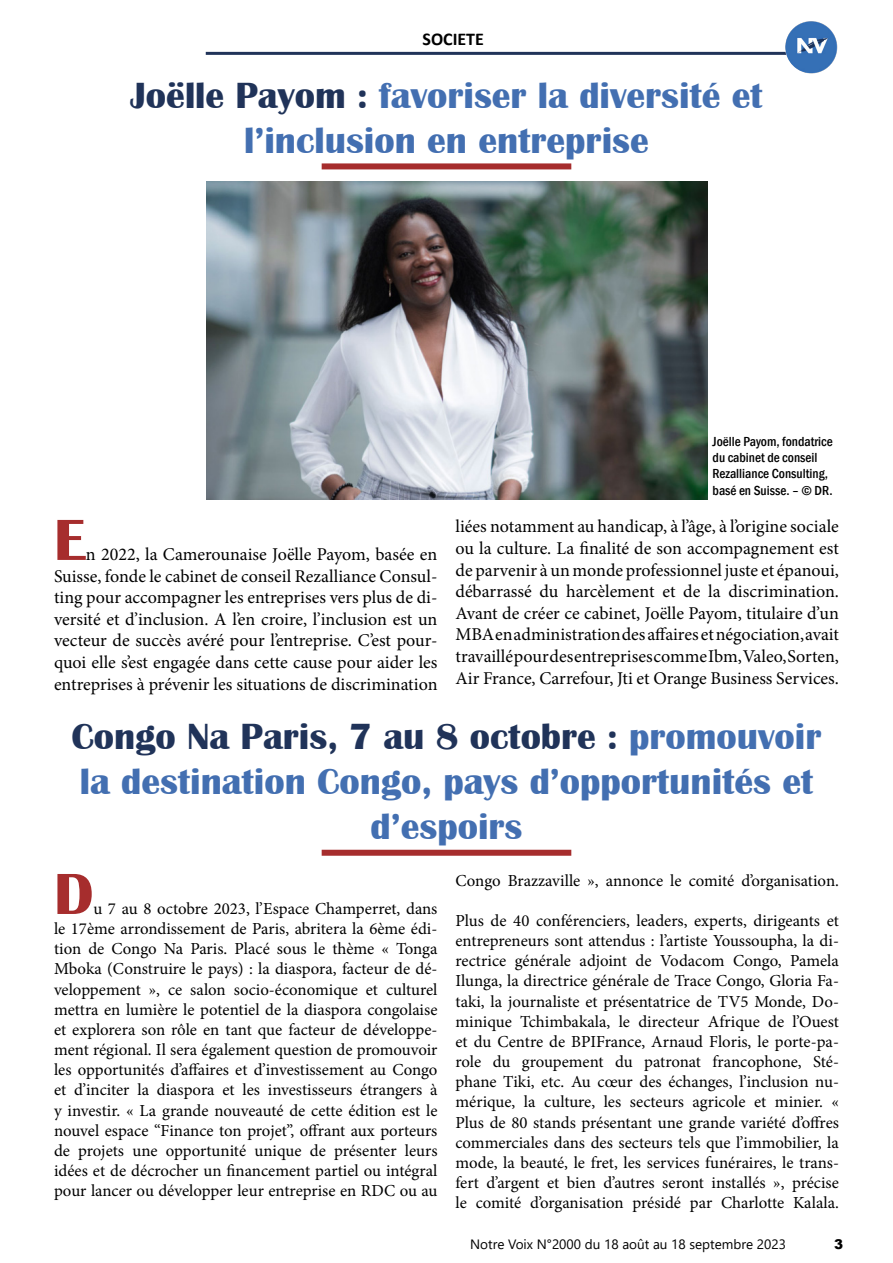
<style>
.page{position:relative;width:893px;height:1263px;background:#fff}
.page>*{position:absolute;margin:0;border:0;box-sizing:border-box;transform-origin:0 0}
.t1{font:700 60px "Britannic";color:#a62d2d}
.t2{font:700 37.5px/45px "Britannic";color:#436fb1;text-align:center}
.t3{font:18px/21.6px "Minion Pro";color:#000;text-align:justify}
.t4{font:700 18px "Calibri";color:#000}
.t5{font:16.8px/20.1px "Minion Pro";color:#000;text-align:justify}
.t6{font:500 condensed 13.5px/16.2px "Franklin Gothic";color:#000}
.t7{font:13.5px "Segoe UI";color:#000}
.t8{font:900 13.5px "Arial";color:#000}
.s1{color:#203359}
</style>
<div class="page">
<div style="left:322px;top:163px;width:249px;height:6px;background:#a62d2d"></div>
<hr style="left:206px;top:52px;width:587px;height:3px;background:#203359">
<img style="left:785px;top:20px;width:54px;height:54px;border-radius:27px">
<img style="left:206px;top:182px;width:501px;height:318px">
<div style="left:322px;top:850px;width:249px;height:6px;background:#a62d2d"></div>
<p class="t4" style="left:422px;top:26px;width:63px">SOCIETE</p>
<p class="t2" style="left:130px;top:74px;width:634px"><span class="s1">Joëlle Payom :</span> favoriser la diversité et</p>
<p class="t2" style="left:244px;top:119px;width:406px">l’inclusion en entreprise</p>
<p class="t6" style="left:712px;top:433px;width:122px">Joëlle Payom, fondatrice du cabinet de conseil</p>
<p class="t6" style="left:712px;top:466px;width:117px">Rezalliance Consulting,</p>
<p class="t6" style="left:712px;top:482px;width:122px">basé en Suisse. – © DR.</p>
<p class="t3" style="left:455px;top:516px;width:385px">liées notamment au handicap, à l’âge, à l’origine sociale ou la culture. La finalité de son accompagnement est de parvenir à un monde professionnel juste et épanoui, débarrassé du harcèlement et de la discrimination.</p>
<p class="t3" style="left:455px;top:602px;width:385px">Avant de créer ce cabinet, Joëlle Payom, titulaire d’un MBA en administration des affaires et négociation, avait travaillé pour des entreprises comme Ibm, Valeo, Sorten, Air France, Carrefour, Jti et Orange Business Services.</p>
<p class="t2" style="left:72px;top:714px;width:751px"><span class="s1">Congo Na Paris, 7 au 8 octobre :</span> promouvoir la destination Congo, pays d’opportunités et d’espoirs</p>
<p class="t1" style="left:54px;top:860px;width:41px">D</p>
<p class="t1" style="left:54px;top:506px;width:33px">E</p>
<p class="t3" style="left:54px;top:543px;width:385px;text-indent:32px">n 2022, la Camerounaise Joëlle Payom, basée en Suisse, fonde le cabinet de conseil Rezalliance Consul&shy;ting pour accompagner les entreprises vers plus de di&shy;versité et d’inclusion. A l’en croire, l’inclusion est un vecteur de succès avéré pour l’entreprise. C’est pour&shy;quoi elle s’est engagée dans cette cause pour aider les entreprises à prévenir les situations de discrimination</p>
<p class="t5" style="left:455px;top:870px;width:385px">Congo Brazzaville », annonce le comité d’organisation.</p>
<p class="t5" style="left:455px;top:910px;width:385px">Plus de 40 conférenciers, leaders, experts, dirigeants et entrepreneurs sont attendus : l’artiste Youssoupha, la di&shy;rectrice générale adjoint de Vodacom Congo, Pamela Ilunga, la directrice générale de Trace Congo, Gloria Fa&shy;taki, la journaliste et présentatrice de TV5 Monde, Do&shy;minique Tchimbakala, le directeur Afrique de l’Ouest et du Centre de BPIFrance, Arnaud Floris, le porte-pa&shy;role du groupement du patronat francophone, Sté&shy;phane Tiki, etc. Au cœur des échanges, l’inclusion nu&shy;mérique, la culture, les secteurs agricole et minier. « Plus de 80 stands présentant une grande variété d’offres commerciales dans des secteurs tels que l’immobilier, la mode, la beauté, le fret, les services funéraires, le trans&shy;fert d’argent et bien d’autres seront installés », précise le comité d’organisation présidé par Charlotte Kalala.</p>
<p class="t5" style="left:54px;top:899px;width:385px;text-indent:39px">u 7 au 8 octobre 2023, l’Espace Champerret, dans le 17ème arrondissement de Paris, abritera la 6ème édi&shy;tion de Congo Na Paris. Placé sous le thème « Tonga Mboka (Construire le pays) : la diaspora, facteur de dé&shy;veloppement », ce salon socio-économique et culturel mettra en lumière le potentiel de la diaspora congolaise et explorera son rôle en tant que facteur de développe&shy;ment régional. Il sera également question de promouvoir les opportunités d’affaires et d’investissement au Congo et d’inciter la diaspora et les investisseurs étrangers à y investir. « La grande nouveauté de cette édition est le nouvel espace “Finance ton projet”, offrant aux porteurs de projets une opportunité unique de présenter leurs idées et de décrocher un financement partiel ou intégral pour lancer ou développer leur entreprise en RDC ou au</p>
<p class="t7" style="left:470px;top:1231px;width:317px">Notre Voix N°2000 du 18 août au 18 septembre 2023</p>
<p class="t8" style="left:834px;top:1234px;width:11px">3</p>
</div>
